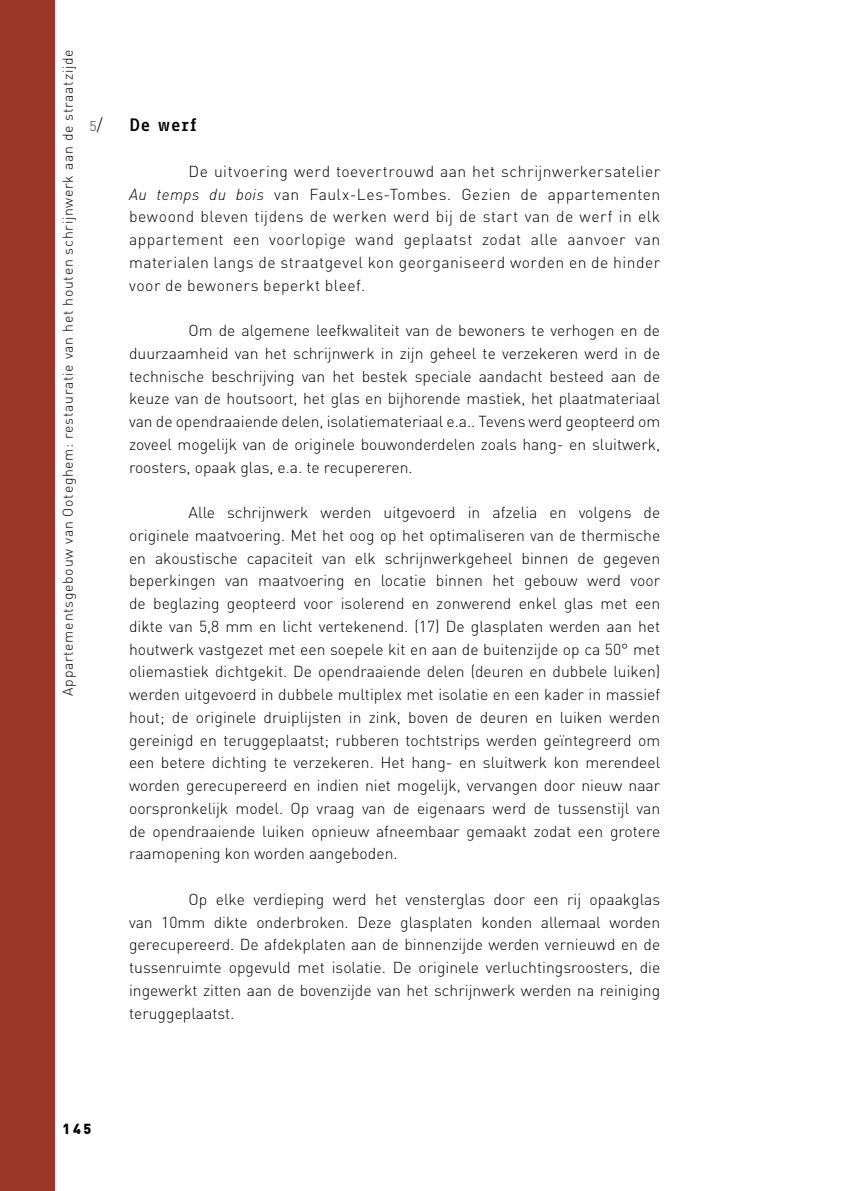
<style>
.page{position:relative;width:844px;height:1191px;background:#fff}
.page>*{position:absolute;margin:0;border:0;box-sizing:border-box;transform-origin:0 0}
.t1{font:700 17.5px "Info Office";letter-spacing:-.01em;color:#000}
.t2{font:300 15.75px/22.8px "DIN";color:#000;text-align:justify}
.t3{font:900 14.35px "DIN";color:#000}
.t4{font:300 14px "DIN";letter-spacing:.05em;color:#000}
.t5{font:14px "DIN";color:#646567}
.s1{font-weight:300;font-size:17.5px;color:#000}
.s2{font-style:italic}
</style>
<div class="page">
<div style="left:0;top:0;width:55px;height:1191px;background:#9b3729"></div>
<p class="t4" style="left:59px;top:696px;width:648px;rotate:-90deg">Appartementsgebouw van Ooteghem: restauratie van het houten schrijnwerk aan de straatzijde</p>
<p class="t5" style="left:89px;top:117px;width:15px">5<span class="s1">/</span></p>
<p class="t1" style="left:129px;top:115px;width:70px">De werf</p>
<p class="t2" style="left:129px;top:160px;width:532px;text-indent:60px">De uitvoering werd toevertrouwd aan het schrijnwerkersatelier <span class="s2">Au temps du bois</span> van Faulx-Les-Tombes. Gezien de appartementen bewoond bleven tijdens de werken werd bij de start van de werf in elk appartement een voorlopige wand geplaatst zodat alle aanvoer van materialen langs de straatgevel kon georganiseerd worden en de hinder voor de bewoners beperkt bleef.</p>
<p class="t2" style="left:129px;top:319px;width:532px;text-indent:60px">Om de algemene leefkwaliteit van de bewoners te verhogen en de duurzaamheid van het schrijnwerk in zijn geheel te verzekeren werd in de technische beschrijving van het bestek speciale aandacht besteed aan de keuze van de houtsoort, het glas en bijhorende mastiek, het plaatmateriaal van de opendraaiende delen, isolatiemateriaal e.a.. Tevens werd geopteerd om zoveel mogelijk van de originele bouwonderdelen zoals hang- en sluitwerk, roosters, opaak glas, e.a. te recupereren.</p>
<p class="t2" style="left:129px;top:501px;width:532px;text-indent:60px">Alle schrijnwerk werden uitgevoerd in afzelia en volgens de originele maatvoering. Met het oog op het optimaliseren van de thermische en akoustische capaciteit van elk schrijnwerkgeheel binnen de gegeven beperkingen van maatvoering en locatie binnen het gebouw werd voor de beglazing geopteerd voor isolerend en zonwerend enkel glas met een dikte van 5,8 mm en licht vertekenend. (17) De glasplaten werden aan het houtwerk vastgezet met een soepele kit en aan de buitenzijde op ca 50° met oliemastiek dichtgekit. De opendraaiende delen (deuren en dubbele luiken) werden uitgevoerd in dubbele multiplex met isolatie en een kader in massief hout; de originele druiplijsten in zink, boven de deuren en luiken werden gereinigd en teruggeplaatst; rubberen tochtstrips werden geïntegreerd om een betere dichting te verzekeren. Het hang- en sluitwerk kon merendeel worden gerecupereerd en indien niet mogelijk, vervangen door nieuw naar oorspronkelijk model. Op vraag van de eigenaars werd de tussenstijl van de opendraaiende luiken opnieuw afneembaar gemaakt zodat een grotere raamopening kon worden aangeboden.</p>
<p class="t2" style="left:129px;top:887px;width:532px;text-indent:60px">O p elke verdieping werd het vensterglas door een rij opaakglas van 10mm dikte onderbroken. Deze glasplaten konden allemaal worden gerecupereerd. De afdekplaten aan de binnenzijde werden vernieuwd en de tussenruimte opgevuld met isolatie. De originele verluchtingsroosters, die ingewerkt zitten aan de bovenzijde van het schrijnwerk werden na reiniging teruggeplaatst.</p>
<p class="t3" style="left:62px;top:1118px;width:30px">145</p>
</div>
